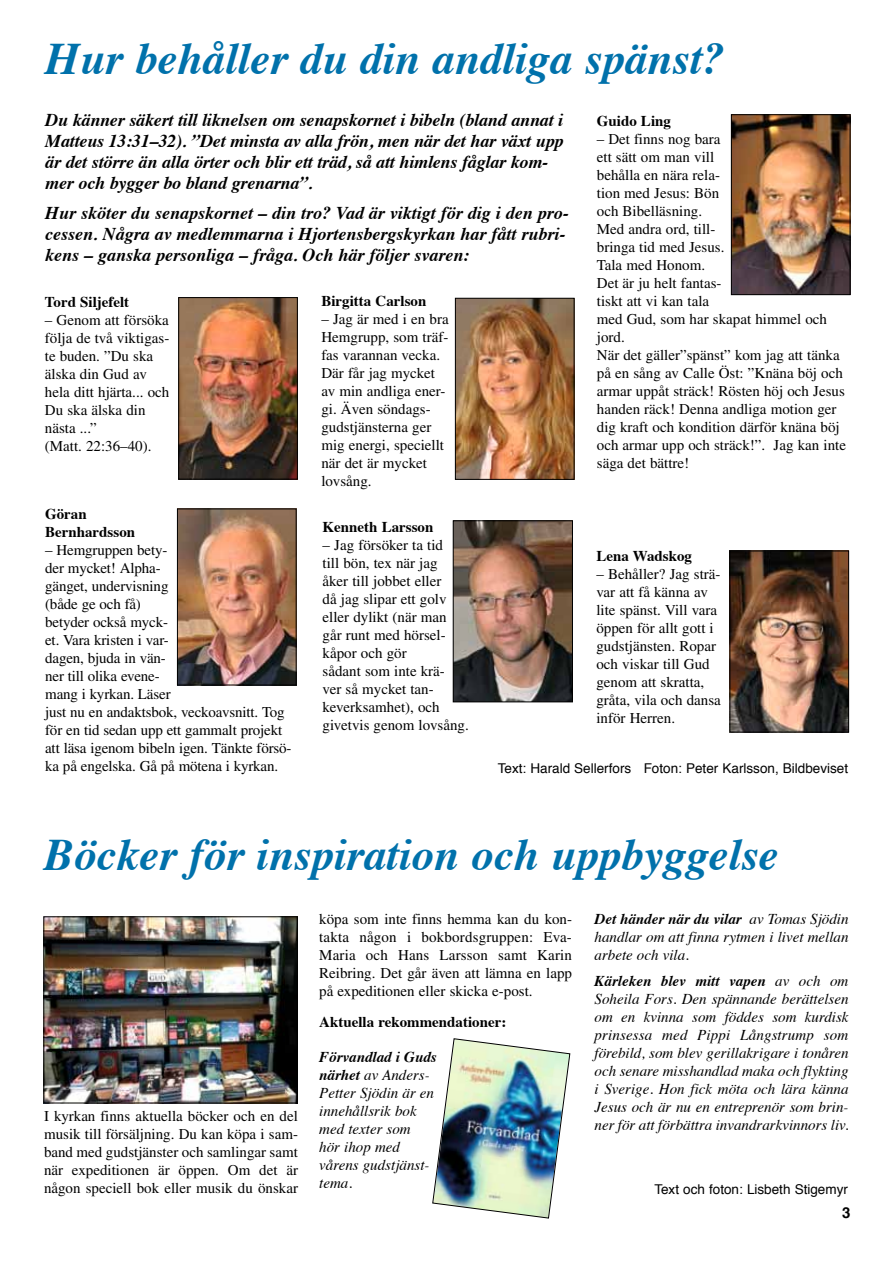
<style>
.page{position:relative;width:893px;height:1263px;background:#fff}
.page>*{position:absolute;margin:0;border:0;box-sizing:border-box;transform-origin:0 0}
.t1{font:italic 700 45px "Times";color:#0071ab}
.t2{font:italic 700 18px/21px "Times";letter-spacing:-.01em;color:#000}
.t3{font:15px/18px "Times";color:#000}
.t4{font:italic 15px/18px "Times";color:#000;text-align:justify}
.t5{font:700 15px/18px "Times";color:#000}
.t6{font:700 15px "Helvetica";color:#000}
.t7{font:13.5px "Helvetica";color:#000}
.s1{font-weight:700}
</style>
<div class="page">
<img style="left:457px;top:300px;width:115px;height:178px">
<div style="left:455px;top:298px;width:119px;height:182px;border:1px solid #000"></div>
<img style="left:180px;top:299px;width:116px;height:178px">
<div style="left:178px;top:297px;width:120px;height:182px;border:1px solid #000"></div>
<img style="left:455px;top:522px;width:116px;height:178px">
<div style="left:453px;top:520px;width:120px;height:182px;border:1px solid #000"></div>
<img style="left:733px;top:116px;width:115px;height:177px">
<div style="left:731px;top:114px;width:119px;height:181px;border:1px solid #000"></div>
<img style="left:179px;top:510px;width:116px;height:173px">
<div style="left:177px;top:508px;width:120px;height:177px;border:1px solid #000"></div>
<img style="left:731px;top:553px;width:116px;height:177px">
<div style="left:729px;top:551px;width:120px;height:181px;border:1px solid #000"></div>
<img style="left:432px;top:1038px;width:138px;height:180px">
<img style="left:45px;top:918px;width:251px;height:183px">
<div style="left:43px;top:916px;width:255px;height:187px;border:1px solid #000"></div>
<h1 class="t1" style="left:45px;top:16px;width:681px">Hur behåller du din andliga spänst?</h1>
<p class="t2" style="left:45px;top:108px;width:520px">Du känner säkert till liknelsen om senapskornet i bibeln (bland annat i Matteus 13:31–32). ”Det minsta av alla frön, men när det har växt upp är det större än alla örter och blir ett träd, så att himlens fåglar kom&shy;mer och bygger bo bland grenarna”.</p>
<p class="t2" style="left:45px;top:201px;width:525px">Hur sköter du senapskornet – din tro? Vad är viktigt för dig i den pro&shy;cessen. Några av medlemmarna i Hjortensbergskyrkan har fått rubri&shy;kens – ganska personliga – fråga. Och här följer svaren:</p>
<p class="t5" style="left:45px;top:291px;width:86px">Tord Siljefelt</p>
<p class="t3" style="left:45px;top:311px;width:126px">– Genom att försöka följa de två viktigas&shy;te buden. ”Du ska älska din Gud av hela ditt hjärta... och<br>Du ska älska din nästa ...”<br>(Matt. 22:36–40).</p>
<p class="t5" style="left:321px;top:290px;width:106px">Birgitta Carlson</p>
<p class="t3" style="left:321px;top:310px;width:129px">– Jag är med i en bra<br>Hemgrupp, som träf&shy;fas varannan vecka.<br>Där får jag mycket av min andliga ener&shy;gi. Även söndags&shy;gudstjänsterna ger mig energi, speciellt när det är mycket lovsång.</p>
<p class="t5" style="left:597px;top:111px;width:76px">Guido Ling</p>
<p class="t3" style="left:597px;top:130px;width:251px">– Det finns nog bara<br>ett sätt om man vill<br>behålla en nära rela-<br>tion med Jesus: Bön<br>och Bibelläsning.<br>Med andra ord, till-<br>bringa tid med Jesus.<br>Tala med Honom.<br>Det är ju helt fantas-<br>tiskt att vi kan tala<br>med Gud, som har skapat himmel och jord.<br>När det gäller”spänst” kom jag att tänka på en sång av Calle Öst: ”Knäna böj och armar uppåt sträck! Rösten höj och Jesus handen räck! Denna andliga motion ger dig kraft och kondition därför knäna böj och armar upp och sträck!”. Jag kan inte säga det bättre!</p>
<p class="t5" style="left:45px;top:503px;width:92px">Göran<br>Bernhardsson</p>
<p class="t3" style="left:45px;top:541px;width:248px">– Hemgruppen bety-<br>der mycket! Alpha-<br>gänget, undervisning<br>(både ge och få)<br>betyder också myck-<br>et. Vara kristen i var-<br>dagen, bjuda in vän-<br>ner till olika evene-<br>mang i kyrkan. Läser<br>just nu en andaktsbok, veckoavsnitt. Tog för en tid sedan upp ett gammalt projekt att läsa igenom bibeln igen. Tänkte försö&shy;ka på engelska. Gå på mötena i kyrkan.</p>
<p class="t5" style="left:596px;top:545px;width:97px">Lena Wadskog</p>
<p class="t5" style="left:323px;top:516px;width:112px">Kenneth Larsson</p>
<p class="t3" style="left:323px;top:536px;width:148px">– Jag försöker ta tid<br>till bön, tex när jag<br>åker till jobbet eller<br>då jag slipar ett golv eller dylikt (när man går runt med hörsel&shy;kåpor och gör<br>sådant som inte krä-<br>ver så mycket tan&shy;keverksamhet), och givetvis genom lovsång.</p>
<p class="t3" style="left:596px;top:565px;width:126px">– Behåller? Jag strä&shy;var att få känna av lite spänst. Vill vara öppen för allt gott i gudstjänsten. Ropar och viskar till Gud genom att skratta, gråta, vila och dansa inför Herren.</p>
<p class="t7" style="left:498px;top:758px;width:352px">Text: Harald Sellerfors Foton: Peter Karlsson, Bildbeviset</p>
<h1 class="t1" style="left:44px;top:813px;width:736px">Böcker för inspiration och uppbyggelse</h1>
<p class="t3" style="left:44px;top:1107px;width:255px;text-align:justify">I kyrkan finns aktuella böcker och en del musik till försäljning. Du kan köpa i sam&shy;band med gudstjänster och samlingar samt när expeditionen är öppen. Om det är någon speciell bok eller musik du önskar</p>
<p class="t3" style="left:319px;top:910px;width:254px;text-align:justify">köpa som inte finns hemma kan du kon&shy;takta någon i bokbordsgruppen: Eva-Maria och Hans Larsson samt Karin Reibring. Det går även att lämna en lapp på expeditionen eller skicka e-post.</p>
<p class="t5" style="left:319px;top:1011px;width:189px">Aktuella rekommendationer:</p>
<p class="t4" style="left:319px;top:1047px;width:119px;text-align:left"><span class="s1">Förvandlad i Guds närhet</span> av Anders-<br>Petter Sjödin är en innehållsrik bok med texter som<br>hör ihop med vårens gudstjänst&shy;tema.</p>
<p class="t4" style="left:594px;top:909px;width:255px"><span class="s1">Det händer när du vilar</span> av Tomas Sjödin handlar om att finna rytmen i livet mellan arbete och vila.</p>
<p class="t4" style="left:594px;top:971px;width:256px"><span class="s1">Kärleken blev mitt vapen</span> av och om Soheila Fors. Den spännande berättelsen om en kvinna som föddes som kurdisk prinsessa med Pippi Långstrump som förebild, som blev gerillakrigare i tonåren och senare misshandlad maka och flykting i Sverige. Hon fick möta och lära känna Jesus och är nu en entreprenör som brin&shy;ner för att förbättra invandrarkvinnors liv.</p>
<p class="t7" style="left:654px;top:1178px;width:195px">Text och foton: Lisbeth Stigemyr</p>
<p class="t6" style="left:842px;top:1201px;width:10px">3</p>
</div>
